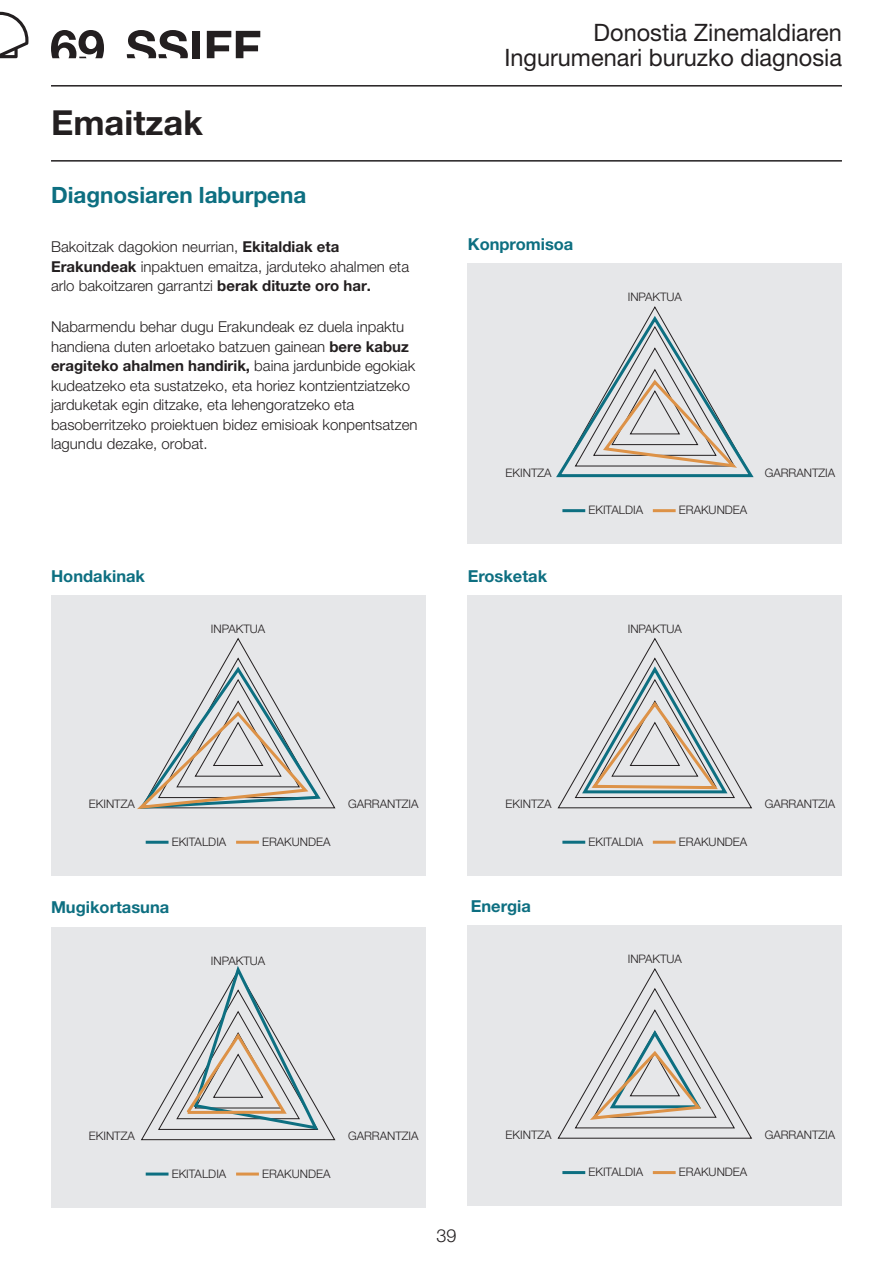
<style>
.page{position:relative;width:893px;height:1263px;background:#fff}
.page>*{position:absolute;margin:0;border:0;box-sizing:border-box;transform-origin:0 0}
.TÍTULO_TEXTO{font:700 34.5px "Helvetica Neue LT Std";color:#231f20}
.t1{font:24px/25.5px "Helvetica Neue LT Std";color:#231f20;text-align:right}
.ENTRADILLA{font:700 22.5px "Helvetica Neue LT Std";color:#0d6f81}
.t2{font:300 18px "Helvetica Neue LT Std";color:#231f20}
.SUBTÍTULO_02_TEXTO_S{font:700 16.5px "Helvetica Neue LT Std";color:#0d6f81}
.TEXTO{font:300 15px/19.5px "Helvetica Neue LT Std";color:#231f20}
.PIE_DE_FOTO{font:300 11.7px "Helvetica Neue LT Std";color:#231f20}
.s1{font-weight:700}
</style>
<div class="page">
<svg style="left:0;top:12px;width:28px;height:46px"></svg>
<hr style="left:51px;top:85px;width:791px;height:2px;background:#231f20">
<svg style="left:127px;top:30px;width:61px;height:28px"></svg>
<svg style="left:207px;top:31px;width:53px;height:27px"></svg>
<div style="left:192px;top:31px;width:8px;height:27px;background:#231f20"></div>
<svg style="left:51px;top:30px;width:53px;height:28px"></svg>
<hr style="left:51px;top:160px;width:791px;height:2px;background:#231f20">
<div style="left:468px;top:264px;width:374px;height:280px;background:#e6e7e9"></div>
<hr style="left:562px;top:509px;width:23px;height:3px;background:#0d6f81">
<hr style="left:653px;top:509px;width:23px;height:3px;background:#dd9247">
<svg style="left:556px;top:306px;width:198px;height:172px"></svg>
<div style="left:51px;top:595px;width:374px;height:281px;background:#e6e7e9"></div>
<hr style="left:146px;top:841px;width:23px;height:3px;background:#0d6f81">
<hr style="left:236px;top:841px;width:23px;height:3px;background:#dd9247">
<svg style="left:137px;top:637px;width:199px;height:173px"></svg>
<div style="left:468px;top:925px;width:374px;height:281px;background:#e6e7e9"></div>
<hr style="left:562px;top:1171px;width:23px;height:3px;background:#0d6f81">
<hr style="left:653px;top:1171px;width:23px;height:3px;background:#dd9247">
<svg style="left:557px;top:968px;width:195px;height:171px"></svg>
<div style="left:468px;top:595px;width:374px;height:281px;background:#e6e7e9"></div>
<hr style="left:562px;top:841px;width:23px;height:3px;background:#0d6f81">
<hr style="left:653px;top:841px;width:23px;height:3px;background:#dd9247">
<svg style="left:557px;top:637px;width:195px;height:172px"></svg>
<div style="left:51px;top:927px;width:374px;height:281px;background:#e6e7e9"></div>
<hr style="left:146px;top:1172px;width:23px;height:3px;background:#0d6f81">
<hr style="left:236px;top:1172px;width:23px;height:3px;background:#dd9247">
<svg style="left:141px;top:966px;width:195px;height:175px"></svg>
<p class="TÍTULO_TEXTO" style="left:51px;top:102px;width:153px">Emaitzak</p>
<p class="ENTRADILLA" style="left:51px;top:181px;width:257px">Diagnosiaren laburpena</p>
<p class="TEXTO" style="left:51px;top:237px;width:360px">Bakoitzak dagokion neurrian, <span class="s1">Ekitaldiak eta<br>Erakundeak</span> inpaktuen emaitza, jarduteko ahalmen eta arlo bakoitzaren garrantzi <span class="s1">berak dituzte oro har.</span></p>
<p class="TEXTO" style="left:51px;top:317px;width:368px">Nabarmendu behar dugu Erakundeak ez duela inpaktu handiena duten arloetako batzuen gainean <span class="s1">bere kabuz eragiteko ahalmen handirik,</span> baina jardunbide egokiak kudeatzeko eta sustatzeko, eta horiez kontzientziatzeko jarduketak egin ditzake, eta lehengoratzeko eta basoberritzeko proiektuen bidez emisioak konpentsatzen lagundu dezake, orobat.</p>
<p class="SUBTÍTULO_02_TEXTO_S" style="left:51px;top:566px;width:96px">Hondakinak</p>
<p class="PIE_DE_FOTO" style="left:211px;top:622px;width:56px">INPAKTUA</p>
<h2 class="t1" style="left:504px;top:19px;width:339px">Donostia Zinemaldiaren<br>Ingurumenari buruzko diagnosia</h2>
<p class="SUBTÍTULO_02_TEXTO_S" style="left:468px;top:234px;width:107px">Konpromisoa</p>
<p class="PIE_DE_FOTO" style="left:628px;top:290px;width:56px">INPAKTUA</p>
<p class="PIE_DE_FOTO" style="left:506px;top:465px;width:48px">EKINTZA</p>
<p class="PIE_DE_FOTO" style="left:765px;top:465px;width:72px">GARRANTZIA</p>
<p class="SUBTÍTULO_02_TEXTO_S" style="left:468px;top:565px;width:81px">Erosketak</p>
<p class="PIE_DE_FOTO" style="left:588px;top:503px;width:56px">EKITALDIA</p>
<p class="PIE_DE_FOTO" style="left:679px;top:503px;width:70px">ERAKUNDEA</p>
<p class="PIE_DE_FOTO" style="left:628px;top:622px;width:56px">INPAKTUA</p>
<p class="PIE_DE_FOTO" style="left:89px;top:797px;width:48px">EKINTZA</p>
<p class="PIE_DE_FOTO" style="left:348px;top:797px;width:72px">GARRANTZIA</p>
<p class="PIE_DE_FOTO" style="left:506px;top:797px;width:48px">EKINTZA</p>
<p class="PIE_DE_FOTO" style="left:765px;top:797px;width:72px">GARRANTZIA</p>
<p class="PIE_DE_FOTO" style="left:172px;top:835px;width:56px">EKITALDIA</p>
<p class="PIE_DE_FOTO" style="left:262px;top:835px;width:70px">ERAKUNDEA</p>
<p class="PIE_DE_FOTO" style="left:588px;top:835px;width:56px">EKITALDIA</p>
<p class="PIE_DE_FOTO" style="left:679px;top:835px;width:70px">ERAKUNDEA</p>
<p class="SUBTÍTULO_02_TEXTO_S" style="left:51px;top:897px;width:120px">Mugikortasuna</p>
<p class="SUBTÍTULO_02_TEXTO_S" style="left:471px;top:896px;width:62px">Energia</p>
<p class="PIE_DE_FOTO" style="left:211px;top:953px;width:56px">INPAKTUA</p>
<p class="PIE_DE_FOTO" style="left:628px;top:952px;width:56px">INPAKTUA</p>
<p class="PIE_DE_FOTO" style="left:89px;top:1129px;width:48px">EKINTZA</p>
<p class="PIE_DE_FOTO" style="left:348px;top:1129px;width:72px">GARRANTZIA</p>
<p class="PIE_DE_FOTO" style="left:172px;top:1166px;width:56px">EKITALDIA</p>
<p class="PIE_DE_FOTO" style="left:262px;top:1166px;width:70px">ERAKUNDEA</p>
<p class="t2" style="left:436px;top:1224px;width:22px">39</p>
<p class="PIE_DE_FOTO" style="left:506px;top:1127px;width:48px">EKINTZA</p>
<p class="PIE_DE_FOTO" style="left:765px;top:1127px;width:72px">GARRANTZIA</p>
<p class="PIE_DE_FOTO" style="left:588px;top:1165px;width:56px">EKITALDIA</p>
<p class="PIE_DE_FOTO" style="left:679px;top:1165px;width:70px">ERAKUNDEA</p>
</div>
